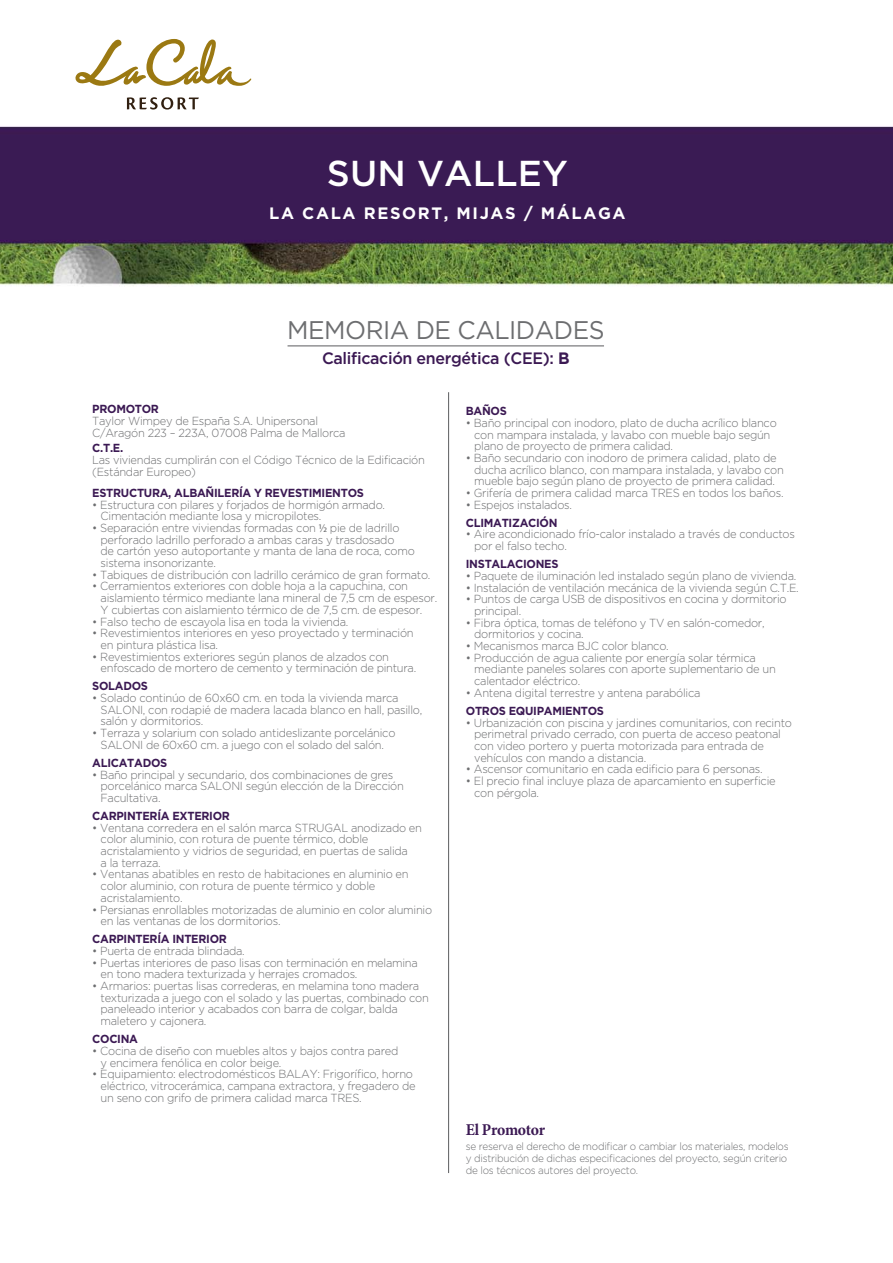
<style>
.page{position:relative;width:893px;height:1263px;background:#fff}
.page>*{position:absolute;margin:0;border:0;box-sizing:border-box;transform-origin:0 0}
.t1{font:500 36px "Gotham";letter-spacing:.005em;color:#fff}
.t2{font:25.5px "Gotham";letter-spacing:-.02em;color:#6d6e70}
.t3{font:500 16.5px "Gotham";letter-spacing:-.02em;color:#3b1953}
.t4{font:700 16.5px "Gotham";letter-spacing:.1em;color:#fff}
.t5{font:700 16.5px "Minion Pro";letter-spacing:-.02em;color:#3b1953;scale:.95 1}
.t6{font:300 11.7px/11.7px "Gotham";letter-spacing:-.025em;color:#6d6e70;scale:.95 1}
.t7{font:700 11.7px "Gotham";letter-spacing:-.025em;color:#3b1953;scale:.95 1}
.t8{font:300 10.5px/12px "Gotham";letter-spacing:-.025em;color:#6d6e70;scale:.95 1}
.s1{font-weight:700}
.s2{font-family:"Myriad Pro";font-weight:400}
</style>
<div class="page">
<img style="left:0;top:38px;width:893px;height:1135px">
<hr style="left:448px;top:392px;width:1px;height:781px;background:#6d6e70">
<hr style="left:288px;top:345px;width:316px;height:1px;background:#6d6e70">
<svg style="left:127px;top:97px;width:72px;height:13px"></svg>
<svg style="left:75px;top:39px;width:177px;height:48px"></svg>
<h1 class="t1" style="left:327px;top:161px;width:243px">SUN VALLEY</h1>
<h3 class="t4" style="left:269px;top:207px;width:358px">LA CALA RESORT, MIJAS / MÁLAGA</h3>
<h2 class="t2" style="left:287px;top:321px;width:319px">MEMORIA DE CALIDADES</h2>
<h3 class="t3" style="left:322px;top:353px;width:249px">Calificación energética (CEE): <span class="s1">B</span></h3>
<p class="t7" style="left:92px;top:405px;width:72px">PROMOTOR</p>
<p class="t6" style="left:92px;top:416px;width:268px">Taylor Wimpey de España S.A. Unipersonal<br>C/Aragón 223 – 223A, 07008 Palma de Mallorca</p>
<p class="t7" style="left:92px;top:444px;width:34px">C.T.E.</p>
<p class="t6" style="left:92px;top:455px;width:352px">Las viviendas cumplirán con el Código Técnico de la Edificación (Estándar Europeo)</p>
<p class="t7" style="left:92px;top:489px;width:287px">ESTRUCTURA, ALBAÑILERÍA Y REVESTIMIENTOS</p>
<p class="t6" style="left:101px;top:499px;width:301px;text-indent:-8px">• Estructura con pilares y forjados de hormigón armado.<br>Cimentación mediante losa y micropilotes.</p>
<p class="t6" style="left:101px;top:523px;width:332px;text-indent:-8px">• Separación entre viviendas formadas con <span class="s2">½</span> pie de ladrillo perforado ladrillo perforado a ambas caras y trasdosado<br>de cartón yeso autoportante y manta de lana de roca, como sistema insonorizante.</p>
<p class="t6" style="left:92px;top:569px;width:357px">• Tabiques de distribución con ladrillo cerámico de gran formato.</p>
<p class="t6" style="left:101px;top:581px;width:356px;text-indent:-8px">• Cerramientos exteriores con doble hoja a la capuchina, con aislamiento térmico mediante lana mineral de 7,5 cm de espesor.<br>Y cubiertas con aislamiento térmico de de 7,5 cm. de espesor.</p>
<p class="t6" style="left:92px;top:616px;width:271px">• Falso techo de escayola lisa en toda la vivienda.</p>
<p class="t6" style="left:101px;top:628px;width:331px;text-indent:-8px">• Revestimientos interiores en yeso proyectado y terminación en pintura plástica lisa.</p>
<p class="t6" style="left:101px;top:651px;width:334px;text-indent:-8px">• Revestimientos exteriores según planos de alzados con enfoscado de mortero de cemento y terminación de pintura.</p>
<p class="t7" style="left:92px;top:682px;width:60px">SOLADOS</p>
<p class="t6" style="left:101px;top:693px;width:340px;text-indent:-8px">• Solado continúo de 60x60 cm. en toda la vivienda marca<br>SALONI, con rodapié de madera lacada blanco en hall, pasillo, salón y dormitorios.</p>
<p class="t6" style="left:92px;top:728px;width:321px;text-align:center">• Terraza y solarium con solado antideslizante porcelánico<br>SALONI de 60x60 cm. a juego con el solado del salón.</p>
<p class="t7" style="left:92px;top:759px;width:81px">ALICATADOS</p>
<p class="t6" style="left:101px;top:769px;width:321px;text-indent:-8px">• Baño principal y secundario, dos combinaciones de gres porcelánico marca SALONI según elección de la Dirección<br>Facultativa.</p>
<p class="t7" style="left:92px;top:812px;width:146px">CARPINTERÍA EXTERIOR</p>
<p class="t6" style="left:101px;top:822px;width:340px;text-indent:-8px">• Ventana corredera en el salón marca STRUGAL anodizado en color aluminio, con rotura de puente térmico, doble acristalamiento y vidrios de seguridad, en puertas de salida<br>a la terraza.</p>
<p class="t6" style="left:101px;top:869px;width:326px;text-indent:-8px">• Ventanas abatibles en resto de habitaciones en aluminio en color aluminio, con rotura de puente térmico y doble acristalamiento.</p>
<p class="t6" style="left:101px;top:904px;width:351px;text-indent:-8px">• Persianas enrollables motorizadas de aluminio en color aluminio en las ventanas de los dormitorios.</p>
<p class="t7" style="left:92px;top:935px;width:143px">CARPINTERÍA INTERIOR</p>
<p class="t6" style="left:92px;top:946px;width:162px">• Puerta de entrada blindada.</p>
<p class="t6" style="left:101px;top:957px;width:335px;text-indent:-8px">• Puertas interiores de paso lisas con terminación en melamina en tono madera texturizada y herrajes cromados.</p>
<p class="t6" style="left:101px;top:981px;width:347px;text-indent:-8px">• Armarios: puertas lisas correderas, en melamina tono madera texturizada a juego con el solado y las puertas, combinado con paneleado interior y acabados con barra de colgar, balda maletero y cajonera.</p>
<p class="t7" style="left:92px;top:1035px;width:50px">COCINA</p>
<p class="t6" style="left:101px;top:1046px;width:315px;text-indent:-8px">• Cocina de diseño con muebles altos y bajos contra pared y encimera fenólica en color beige.</p>
<p class="t6" style="left:101px;top:1069px;width:333px;text-indent:-8px">• Equipamiento: electrodomésticos BALAY: Frigorífico, horno eléctrico, vitrocerámica, campana extractora, y fregadero de un seno con grifo de primera calidad marca TRES.</p>
<p class="t7" style="left:466px;top:407px;width:45px">BAÑOS</p>
<p class="t6" style="left:474px;top:418px;width:320px;text-indent:-8px">• Baño principal con inodoro, plato de ducha acrílico blanco con mampara instalada, y lavabo con mueble bajo según plano de proyecto de primera calidad.</p>
<p class="t6" style="left:474px;top:453px;width:328px;text-indent:-8px">• Baño secundario con inodoro de primera calidad, plato de ducha acrílico blanco, con mampara instalada, y lavabo con mueble bajo según plano de proyecto de primera calidad.</p>
<p class="t6" style="left:466px;top:488px;width:336px">• Grifería de primera calidad marca TRES en todos los baños.</p>
<p class="t6" style="left:466px;top:499px;width:113px">• Espejos instalados.</p>
<p class="t7" style="left:466px;top:518px;width:98px">CLIMATIZACIÓN</p>
<p class="t6" style="left:474px;top:529px;width:339px;text-indent:-8px">• Aire acondicionado frío-calor instalado a través de conductos por el falso techo.</p>
<p class="t7" style="left:466px;top:560px;width:99px">INSTALACIONES</p>
<p class="t6" style="left:466px;top:571px;width:349px">• Paquete de iluminación led instalado según plano de vivienda.</p>
<p class="t6" style="left:466px;top:582px;width:352px">• Instalación de ventilación mecánica de la vivienda según C.T.E.</p>
<p class="t6" style="left:474px;top:594px;width:330px;text-indent:-8px">• Puntos de carga USB de dispositivos en cocina y dormitorio principal.</p>
<p class="t6" style="left:474px;top:617px;width:307px;text-indent:-8px">• Fibra óptica, tomas de teléfono y TV en salón-comedor, dormitorios y cocina.</p>
<p class="t6" style="left:466px;top:641px;width:215px">• Mecanismos marca BJC color blanco.</p>
<p class="t6" style="left:474px;top:653px;width:319px;text-indent:-8px">• Producción de agua caliente por energía solar térmica mediante paneles solares con aporte suplementario de un calentador eléctrico.</p>
<p class="t6" style="left:466px;top:688px;width:248px">• Antena digital terrestre y antena parabólica</p>
<p class="t7" style="left:466px;top:707px;width:147px">OTROS EQUIPAMIENTOS</p>
<p class="t6" style="left:474px;top:717px;width:336px;text-indent:-8px">• Urbanización con piscina y jardines comunitarios, con recinto perimetral privado cerrado, con puerta de acceso peatonal con video portero y puerta motorizada para entrada de vehículos con mando a distancia.</p>
<p class="t6" style="left:466px;top:764px;width:314px">• Ascensor comunitario en cada edificio para 6 personas.</p>
<p class="t6" style="left:474px;top:776px;width:319px;text-indent:-8px">• El precio final incluye plaza de aparcamiento en superficie con pérgola.</p>
<h3 class="t5" style="left:466px;top:1118px;width:85px">El Promotor</h3>
<p class="t8" style="left:466px;top:1141px;width:341px">se reserva el derecho de modificar o cambiar los materiales, modelos y distribución de dichas especificaciones del proyecto, según criterio de los técnicos autores del proyecto.</p>
</div>
